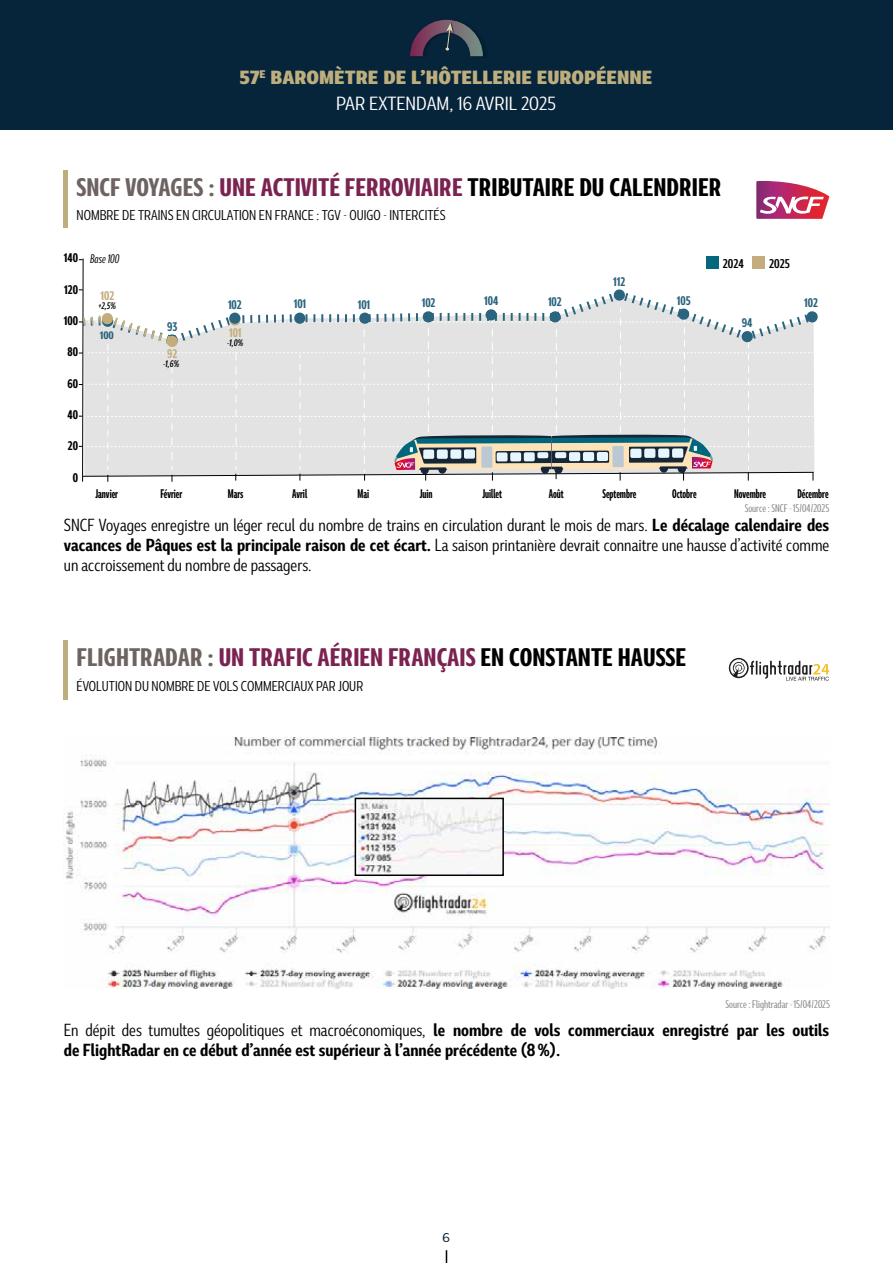
<style>
.page{position:relative;width:893px;height:1263px;background:#fff}
.page>*{position:absolute;margin:0;border:0;box-sizing:border-box;transform-origin:0 0}
.t1{font:700 condensed 24px "Marble Display";color:#7b2350}
.t2{font:800 18px/25.5px "Marble Display";color:#bdae7e;text-align:center}
.t3{font:16.5px/19.8px "Marble Display";color:#000;text-align:justify;scale:.9 1}
.t4{font:700 16.5px/19.8px "Marble Display";color:#000;scale:.9 1}
.t5{font:13.5px "Marble Display";color:#000;scale:.9 1}
.t6{font:600 condensed 12px "Marble Display";color:#000}
.t7{font:500 expanded 12px "Marble Display";color:#06243a}
.t8{font:700 condensed 11.85px "Marble Display";color:#000;scale:.73 1}
.t9{font:700 condensed 11.85px "Marble Display";color:#2b647e;scale:.9 1}
.t10{font:700 condensed 11.85px "Marble Display";color:#000;scale:.9 1}
.t11{font:700 condensed 11.85px "Marble Display";color:#c4ad7d;scale:.9 1}
.t12{font:italic condensed 11.85px "Marble Display";color:#000;scale:.9 1}
.t13{font:condensed 10.5px "Marble Display";color:#878787}
.t14{font:700 condensed 10.2px "Marble Display";color:#2b647e;scale:1.04 1}
.t15{font:italic 600 condensed 9px "Marble Display";color:#000;scale:.9 1}
.s1{font-weight:400;color:#fff}
.s2{color:#6d6461}
.s3{color:#000}
.s4{font-weight:700}
.s5{font-weight:400}
</style>
<div class="page">
<svg style="left:446px;top:1250px;width:1px;height:13px"></svg>
<div style="left:0;top:0;width:893px;height:130px;background:#06243a"></div>
<div style="left:410px;top:18px;width:78px;height:41px;background:#000;opacity:.22"></div>
<svg style="left:410px;top:20px;width:73px;height:36px"></svg>
<hr style="left:64px;top:170px;width:4px;height:57px;background:#bdae7e">
<svg style="left:756px;top:181px;width:73px;height:38px"></svg>
<div style="left:706px;top:256px;width:13px;height:13px;background:#04677e"></div>
<div style="left:752px;top:256px;width:13px;height:13px;background:#c4ad7d"></div>
<svg style="left:78px;top:258px;width:740px;height:224px"></svg>
<svg style="left:229px;top:314px;width:11px;height:12px"></svg>
<div style="left:229px;top:313px;width:11px;height:11px;background:#2b647e;border-radius:50%"></div>
<hr style="left:64px;top:640px;width:4px;height:59px;background:#bdae7e">
<svg style="left:729px;top:658px;width:100px;height:23px"></svg>
<img style="left:64px;top:738px;width:765px;height:250px">
<img style="left:359px;top:801px;width:142px;height:72px">
<div style="left:355px;top:798px;width:149px;height:78px;border:2px solid #000"></div>
<p class="t2" style="left:239px;top:63px;width:415px">57<sup>E</sup> BAROMÈTRE DE L’HÔTELLERIE EUROPÉENNE<br><span class="s1">PAR EXTENDAM, 16 AVRIL 2025</span></p>
<h1 class="t1" style="left:77px;top:166px;width:646px"><span class="s2">SNCF VOYAGES :</span> UNE ACTIVITÉ FERROVIAIRE <span class="s3">TRIBUTAIRE DU CALENDRIER</span></h1>
<p class="t5" style="left:77px;top:205px;width:412px">NOMBRE DE TRAINS EN CIRCULATION EN FRANCE : TGV - OUIGO - INTERCITÉS</p>
<p class="t10" style="left:64px;top:248px;width:17px">140</p>
<p class="t10" style="left:64px;top:279px;width:17px">120</p>
<p class="t10" style="left:64px;top:310px;width:17px">100</p>
<p class="t10" style="left:67px;top:342px;width:13px">80</p>
<p class="t10" style="left:67px;top:373px;width:13px">60</p>
<p class="t10" style="left:67px;top:404px;width:13px">40</p>
<p class="t10" style="left:68px;top:436px;width:13px">20</p>
<p class="t10" style="left:73px;top:467px;width:7px">0</p>
<p class="t12" style="left:90px;top:249px;width:34px">Base 100</p>
<p class="t11" style="left:100px;top:286px;width:17px">102</p>
<p class="t15" style="left:99px;top:298px;width:21px">+2,5%</p>
<p class="t14" style="left:100px;top:326px;width:15px">100</p>
<p class="t9" style="left:167px;top:316px;width:13px">93</p>
<p class="t11" style="left:167px;top:344px;width:13px">92</p>
<p class="t15" style="left:163px;top:356px;width:20px">-1,6%</p>
<p class="t9" style="left:228px;top:295px;width:17px">102</p>
<p class="t11" style="left:229px;top:323px;width:15px">101</p>
<p class="t15" style="left:227px;top:335px;width:20px">-1,0%</p>
<p class="t9" style="left:294px;top:294px;width:15px">101</p>
<p class="t9" style="left:358px;top:294px;width:15px">101</p>
<p class="t9" style="left:422px;top:292px;width:17px">102</p>
<p class="t9" style="left:484px;top:291px;width:17px">104</p>
<p class="t9" style="left:548px;top:292px;width:17px">102</p>
<p class="t9" style="left:613px;top:271px;width:15px">112</p>
<p class="t9" style="left:677px;top:290px;width:17px">105</p>
<p class="t6" style="left:723px;top:253px;width:23px">2024</p>
<p class="t6" style="left:769px;top:253px;width:22px">2025</p>
<p class="t9" style="left:742px;top:313px;width:13px">94</p>
<p class="t9" style="left:804px;top:292px;width:17px">102</p>
<p class="t8" style="left:95px;top:484px;width:33px">Janvier</p>
<p class="t8" style="left:160px;top:484px;width:32px">Février</p>
<p class="t8" style="left:228px;top:484px;width:23px">Mars</p>
<p class="t8" style="left:292px;top:484px;width:22px">Avril</p>
<p class="t8" style="left:358px;top:484px;width:18px">Mai</p>
<p class="t8" style="left:420px;top:484px;width:19px">Juin</p>
<p class="t8" style="left:482px;top:484px;width:28px">Juillet</p>
<p class="t8" style="left:549px;top:484px;width:22px">Août</p>
<p class="t8" style="left:602px;top:484px;width:48px">Septembre</p>
<p class="t8" style="left:672px;top:484px;width:35px">Octobre</p>
<p class="t8" style="left:734px;top:484px;width:45px">Novembre</p>
<p class="t8" style="left:797px;top:484px;width:44px">Décembre</p>
<p class="t13" style="left:745px;top:499px;width:86px">Source : SNCF - 15 / 04 / 2025</p>
<p class="t3" style="left:64px;top:514px;width:852px">SNCF Voyages enregistre un léger recul du nombre de trains en circulation durant le mois de mars. <span class="s4">Le décalage calendaire des vacances de Pâques est la principale raison de cet écart.</span> La saison printanière devrait connaitre une hausse d’activité comme un accroissement du nombre de passagers.</p>
<h1 class="t1" style="left:77px;top:637px;width:611px"><span class="s2">FLIGHTRADAR :</span> UN TRAFIC AÉRIEN FRANÇAIS <span class="s3">EN CONSTANTE HAUSSE</span></h1>
<p class="t5" style="left:77px;top:675px;width:320px">ÉVOLUTION DU NOMBRE DE VOLS COMMERCIAUX PAR JOUR</p>
<p class="t13" style="left:725px;top:996px;width:106px">Source : Flightradar - 15 / 04 / 2025</p>
<p class="t4" style="left:64px;top:1018px;width:852px"><span class="s5">En dépit des tumultes géopolitiques et macroéconomiques,</span> le nombre de vols commerciaux enregistré par les outils de FlightRadar en ce début d’année est supérieur à l’année précédente (8 %).</p>
<p class="t7" style="left:443px;top:1227px;width:9px">6</p>
</div>
